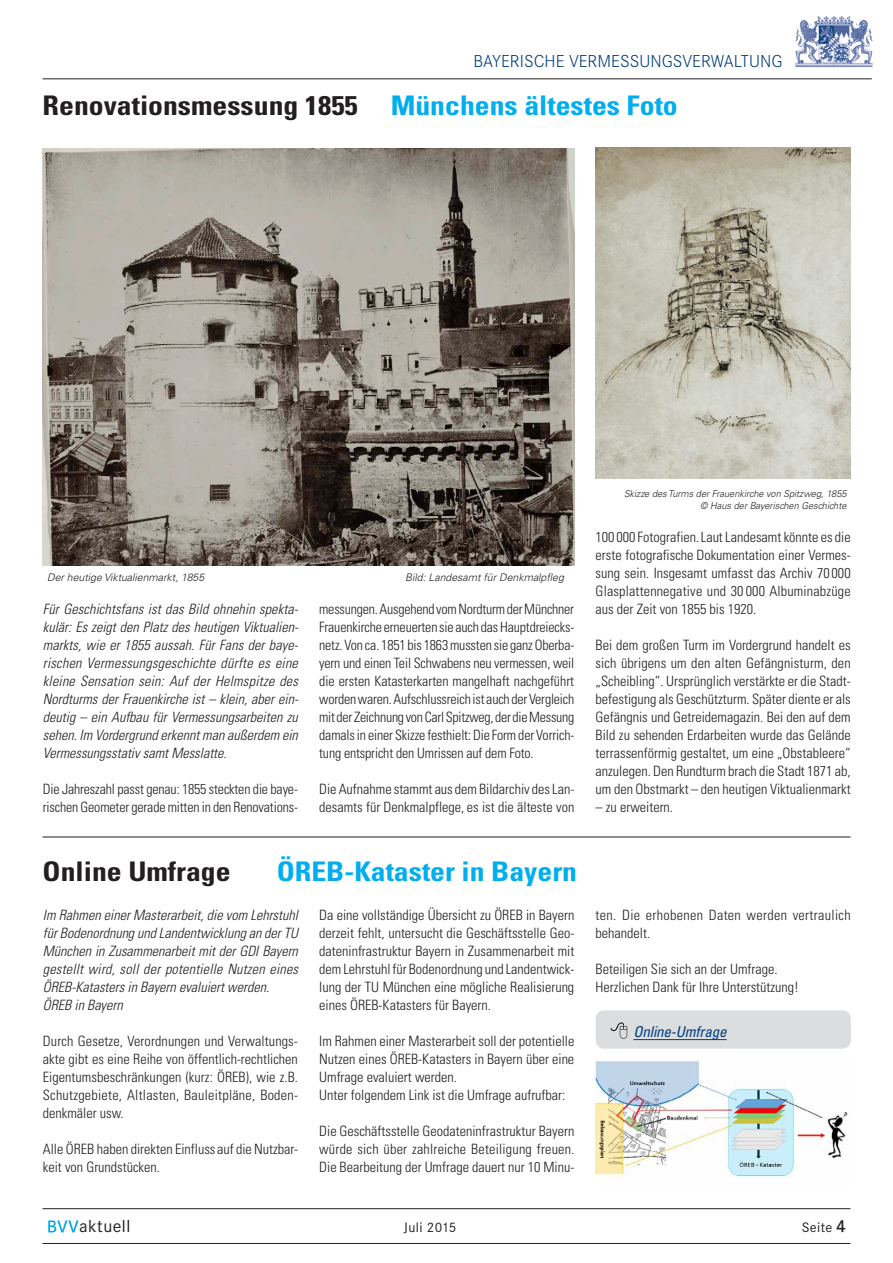
<style>
.page{position:relative;width:893px;height:1263px;background:#fff}
.page>*{position:absolute;margin:0;border:0;box-sizing:border-box;transform-origin:0 0}
.t1{font:700 condensed 27px "Univers";color:#231f20;scale:1.1 1}
.t2{font:700 condensed 27px "Univers";color:#00aeef;scale:1.1 1}
.t3{font:300 18px "Corporate S";color:#003e7e}
.t4{font:18px "Corporate S";letter-spacing:.025em;color:#231f20}
.t5{font:italic condensed 15px "Univers";letter-spacing:-.01em;color:#003e7e}
.t6{font:300 condensed 14.25px/18px "Univers";color:#231f20;text-align:justify}
.t7{font:italic 300 condensed 14.25px/18px "Univers";color:#231f20;text-align:justify}
.t8{font:300 condensed 14.25px/18px "Univers";letter-spacing:.025em;color:#231f20}
.t9{font:14.25px "Corporate S";letter-spacing:.025em;color:#231f20}
.t10{font:italic 300 10.5px "Univers";color:#231f20}
.t11{font:italic 300 9.45px/11.4px "Univers";color:#231f20;text-align:right}
.s1{color:#00aeef}
.s2{font-weight:600;color:#fff}
.s3{font-weight:600;font-size:18px}
</style>
<div class="page">
<svg style="left:829px;top:16px;width:12px;height:5px"></svg>
<hr style="left:43px;top:1208px;width:807px;height:1px;background:#231f20">
<hr style="left:43px;top:1243px;width:807px;height:1px;background:#231f20">
<hr style="left:43px;top:78px;width:829px;height:1px;background:#231f20">
<hr style="left:43px;top:837px;width:807px;height:1px;background:#231f20">
<img style="left:43px;top:149px;width:531px;height:417px">
<img style="left:595px;top:147px;width:255px;height:331px">
<img style="left:595px;top:1061px;width:253px;height:116px">
<div style="left:596px;top:1010px;width:255px;height:39px;background:#dcddde;border-radius:9px"></div>
<hr style="left:634px;top:1039px;width:93px;height:1px;background:#003e7e">
<svg style="left:611px;top:1022px;width:16px;height:17px"></svg>
<p class="t3" style="left:473px;top:51px;width:310px">BAYERISCHE VERMESSUNGSVERWALTUNG</p>
<h1 class="t1" style="left:43px;top:89px;width:579px">Renovationsmessung 1855 <span class="s1">Münchens ältestes Foto</span></h1>
<p class="t10" style="left:47px;top:571px;width:159px">Der heutige Viktualienmarkt, 1855</p>
<p class="t10" style="left:405px;top:571px;width:160px">Bild: Landesamt für Denkmalpfleg</p>
<p class="t7" style="left:43px;top:600px;width:257px">Für Geschichtsfans ist das Bild ohnehin spekta&shy;kulär: Es zeigt den Platz des heutigen Viktualien&shy;markts, wie er 1855 aussah. Für Fans der baye&shy;rischen Vermessungsgeschichte dürfte es eine kleine Sensation sein: Auf der Helmspitze des Nordturms der Frauenkirche ist – klein, aber ein&shy;deutig – ein Aufbau für Vermessungsarbeiten zu sehen. Im Vordergrund erkennt man außerdem ein Vermessungsstativ samt Messlatte.</p>
<p class="t6" style="left:43px;top:780px;width:257px">Die Jahreszahl passt genau: 1855 steckten die baye&shy;rischen Geometer gerade mitten in den Renovations-</p>
<p class="t6" style="left:319px;top:600px;width:257px">messungen. Ausgehend vom Nordturm der Münchner Frauenkirche erneuerten sie auch das Hauptdreiecks&shy;netz. Von ca. 1851 bis 1863 mussten sie ganz Oberba&shy;yern und einen Teil Schwabens neu vermessen, weil die ersten Katasterkarten mangelhaft nachgeführt worden waren. Aufschlussreich ist auch der Vergleich mit der Zeichnung von Carl Spitzweg, der die Messung damals in einer Skizze festhielt: Die Form der Vorrich&shy;tung entspricht den Umrissen auf dem Foto.</p>
<p class="t6" style="left:319px;top:780px;width:257px">Die Aufnahme stammt aus dem Bildarchiv des Lan&shy;desamts für Denkmalpflege, es ist die älteste von</p>
<h1 class="t1" style="left:43px;top:855px;width:172px">Online Umfrage</h1>
<h1 class="t2" style="left:277px;top:855px;width:274px">ÖREB-Kataster in Bayern</h1>
<p class="t7" style="left:43px;top:906px;width:257px;text-align:left">Im Rahmen einer Masterarbeit, die vom Lehrstuhl für Bodenordnung und Landentwicklung an der TU München in Zusammenarbeit mit der GDI Bayern gestellt wird, soll der potentielle Nutzen eines ÖREB-Katasters in Bayern evaluiert werden.<br>ÖREB in Bayern</p>
<p class="t6" style="left:43px;top:1032px;width:257px">Durch Gesetze, Verordnungen und Verwaltungs&shy;akte gibt es eine Reihe von öffentlich-rechtlichen Eigentumsbeschränkungen (kurz: ÖREB), wie z.B.<br>Schutzgebiete, Altlasten, Bauleitpläne, Boden&shy;denkmäler usw.</p>
<p class="t6" style="left:43px;top:1140px;width:257px">Alle ÖREB haben direkten Einfluss auf die Nutzbar&shy;keit von Grundstücken.</p>
<p class="t6" style="left:319px;top:906px;width:257px">Da eine vollständige Übersicht zu ÖREB in Bayern derzeit fehlt, untersucht die Geschäftsstelle Geo&shy;dateninfrastruktur Bayern in Zusammenarbeit mit dem Lehrstuhl für Bodenordnung und Landentwick&shy;lung der TU München eine mögliche Realisierung eines ÖREB-Katasters für Bayern.</p>
<p class="t6" style="left:319px;top:1032px;width:257px;text-align:left">Im Rahmen einer Masterarbeit soll der potentielle Nutzen eines ÖREB-Katasters in Bayern über eine Umfrage evaluiert werden.<br>Unter folgendem Link ist die Umfrage aufrufbar:</p>
<p class="t6" style="left:319px;top:1121px;width:257px">Die Geschäftsstelle Geodateninfrastruktur Bayern würde sich über zahlreiche Beteiligung freuen.<br>Die Bearbeitung der Umfrage dauert nur 10 Minu-</p>
<p class="t11" style="left:624px;top:488px;width:224px">Skizze des Turms der Frauenkirche von Spitzweg, 1855 © Haus der Bayerischen Geschichte</p>
<p class="t6" style="left:596px;top:528px;width:257px">100 000 Fotografien.Laut Landesamt könnte es die erste fotografische Dokumentation einer Vermes&shy;sung sein. Insgesamt umfasst das Archiv 70 000<br>Glasplattennegative und 30 000 Albuminabzüge aus der Zeit von 1855 bis 1920.</p>
<p class="t6" style="left:596px;top:636px;width:257px">Bei dem großen Turm im Vordergrund handelt es sich übrigens um den alten Gefängnisturm, den „Scheibling“. Ursprünglich verstärkte er die Stadt&shy;befestigung als Geschützturm. Später diente er als Gefängnis und Getreidemagazin. Bei den auf dem Bild zu sehenden Erdarbeiten wurde das Gelände terrassenförmig gestaltet, um eine „Obstableere“ anzulegen. Den Rundturm brach die Stadt 1871 ab, um den Obstmarkt – den heutigen Viktualienmarkt</p>
<p class="t6" style="left:596px;top:798px;width:79px">– zu erweitern.</p>
<p class="t8" style="left:596px;top:905px;width:257px">ten. Die erhobenen Daten werden vertraulich behandelt.</p>
<p class="t6" style="left:596px;top:959px;width:205px">Beteiligen Sie sich an der Umfrage.<br>Herzlichen Dank für Ihre Unterstützung!</p>
<p class="t5" style="left:634px;top:1022px;width:95px">Online-Umfrage</p>
<p class="t4" style="left:47px;top:1216px;width:85px"><span class="s2">BVV</span>aktuell</p>
<p class="t9" style="left:404px;top:1219px;width:54px">Juli 2015</p>
<p class="t9" style="left:802px;top:1219px;width:46px">Seite <span class="s3">4</span></p>
</div>
